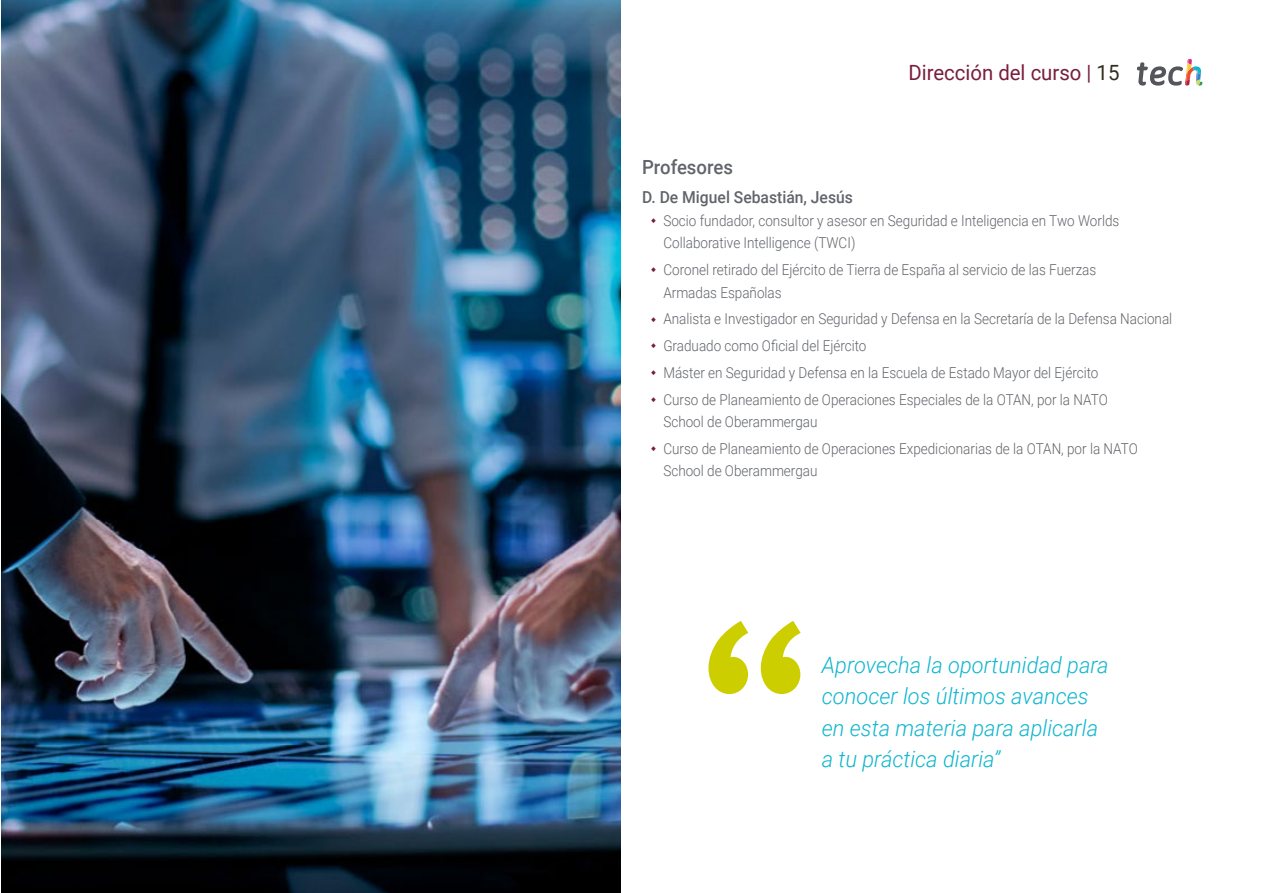
<style>
.page{position:relative;width:1263px;height:893px;background:#fff}
.page>*{position:absolute;margin:0;border:0;box-sizing:border-box;transform-origin:0 0}
.t1{font:italic 300 22.5px/31.5px "Roboto";color:#0fb6cf}
.t2{font:21px "Roboto";color:#791e3c}
.t3{font:500 19.5px "Roboto";color:#61646a;scale:.95 1}
.t4{font:500 16.5px "Roboto";color:#61646a;scale:.95 1}
.t5{font:300 15px/26.7px "Roboto";color:#61646a;scale:.9 1}
.s1{color:#312e20}
</style>
<div class="page">
<img style="left:1px;top:0;width:620px;height:893px">
<svg style="left:1137px;top:59px;width:65px;height:27px"></svg>
<svg style="left:708px;top:621px;width:93px;height:73px"></svg>
<h3 class="t3" style="left:642px;top:153px;width:97px">Profesores</h3>
<h2 class="t2" style="left:908px;top:57px;width:213px">Dirección del curso | <span class="s1">15</span></h2>
<p class="t4" style="left:642px;top:186px;width:223px">D. De Miguel Sebastián, Jesús</p>
<p class="t5" style="left:663px;top:209px;width:508px;line-height:22.5px">Socio fundador, consultor y asesor en Seguridad e Inteligencia en Two Worlds<br>Collaborative Intelligence (TWCI)</p>
<p class="t5" style="left:663px;top:258px;width:482px;line-height:22.5px">Coronel retirado del Ejército de Tierra de España al servicio de las Fuerzas<br>Armadas Españolas</p>
<p class="t5" style="left:663px;top:305px;width:567px">Analista e Investigador en Seguridad y Defensa en la Secretaría de la Defensa Nacional Graduado como Oficial del Ejército<br>Máster en Seguridad y Defensa en la Escuela de Estado Mayor del Ejército<br>Curso de Planeamiento de Operaciones Especiales de la OTAN, por la NATO</p>
<p class="t5" style="left:663px;top:408px;width:529px">School de Oberammergau<br>Curso de Planeamiento de Operaciones Expedicionarias de la OTAN, por la NATO</p>
<p class="t5" style="left:663px;top:457px;width:173px">School de Oberammergau</p>
<h1 class="t1" style="left:822px;top:648px;width:288px">Aprovecha la oportunidad para conocer los últimos avances en esta materia para aplicarla a tu práctica diaria”</h1>
</div>
